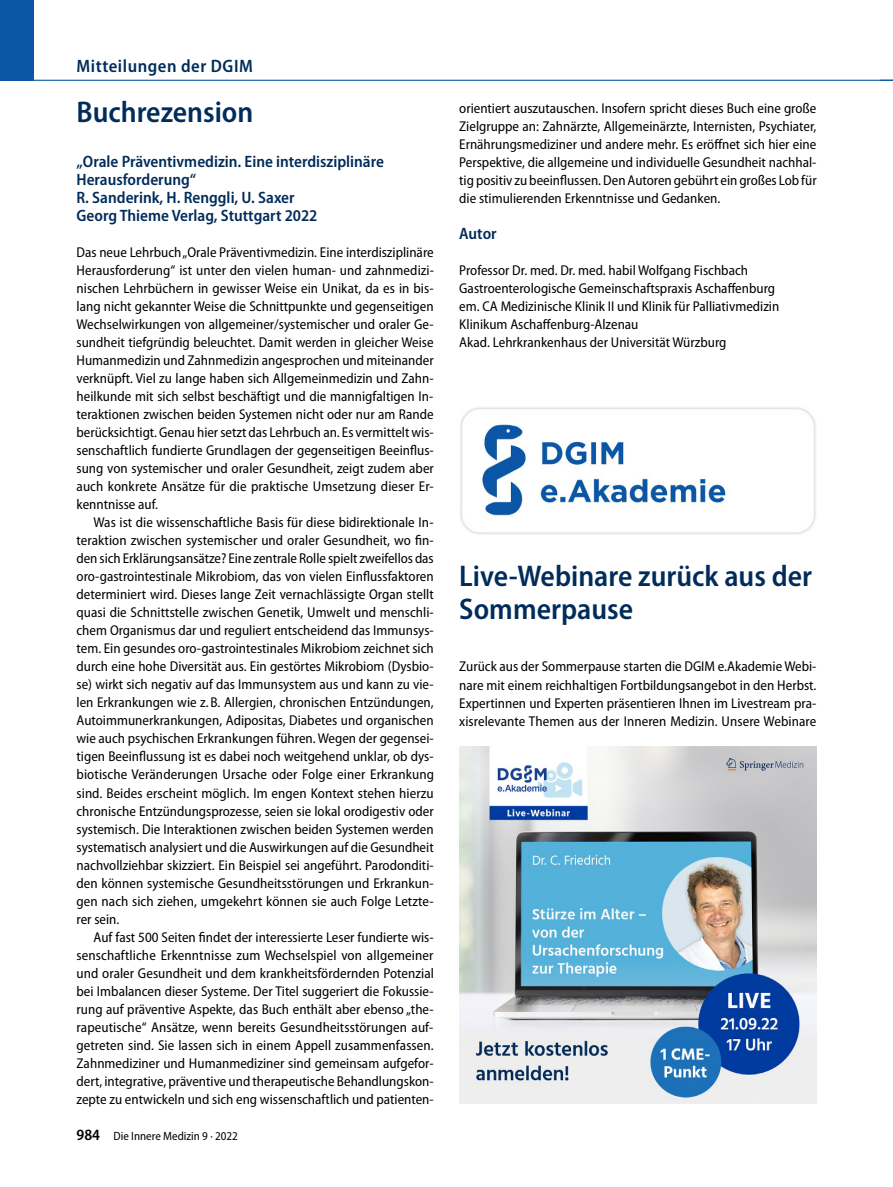
<style>
.page{position:relative;width:893px;height:1187px;background:#fff}
.page>*{position:absolute;margin:0;border:0;box-sizing:border-box;transform-origin:0 0}
.t1{font:600 semi-condensed 30px/33px "Myriad Pro";color:#002c5b}
.t2{font:600 semi-condensed 18px "Myriad Pro";letter-spacing:.03em;color:#002c5b}
.t3{font:600 semi-condensed 16.5px/18px "Myriad Pro";color:#002c5b}
.t4{font:semi-condensed 14.25px/18px "Myriad Pro";color:#000;text-align:justify}
.t5{font:semi-condensed 12px "Myriad Pro";color:#000}
.s1{font-weight:600;font-size:15.75px}
</style>
<div class="page">
<div style="left:0;top:0;width:34px;height:81px;background:#0b56a5"></div>
<hr style="left:0;top:80px;width:893px;height:1px;background:#0b56a5">
<img style="left:460px;top:407px;width:356px;height:127px">
<img style="left:459px;top:746px;width:357px;height:357px">
<p class="t2" style="left:77px;top:56px;width:178px">Mitteilungen der DGIM</p>
<h1 class="t1" style="left:77px;top:96px;width:178px">Buchrezension</h1>
<p class="t3" style="left:77px;top:153px;width:309px">„Orale Präventivmedizin. Eine interdisziplinäre Herausforderung“<br>R. Sanderink, H. Renggli, U. Saxer<br>Georg Thieme Verlag, Stuttgart 2022</p>
<p class="t4" style="left:77px;top:244px;width:359px">Das neue Lehrbuch „Orale Präventivmedizin. Eine interdisziplinäre Herausforderung“ ist unter den vielen human- und zahnmedizi&shy;nischen Lehrbüchern in gewisser Weise ein Unikat, da es in bis&shy;lang nicht gekannter Weise die Schnittpunkte und gegenseitigen Wechselwirkungen von allgemeiner/systemischer und oraler Ge&shy;sundheit tiefgründig beleuchtet. Damit werden in gleicher Weise Humanmedizin und Zahnmedizin angesprochen und miteinander verknüpft. Viel zu lange haben sich Allgemeinmedizin und Zahn&shy;heilkunde mit sich selbst beschäftigt und die mannigfaltigen In&shy;teraktionen zwischen beiden Systemen nicht oder nur am Rande berücksichtigt. Genau hier setzt das Lehrbuch an. Es vermittelt wis&shy;senschaftlich fundierte Grundlagen der gegenseitigen Beeinflus&shy;sung von systemischer und oraler Gesundheit, zeigt zudem aber auch konkrete Ansätze für die praktische Umsetzung dieser Er&shy;kenntnisse auf.</p>
<p class="t4" style="left:77px;top:514px;width:359px;text-indent:17px">Was ist die wissenschaftliche Basis für diese bidirektionale In&shy;teraktion zwischen systemischer und oraler Gesundheit, wo fin&shy;den sich Erklärungsansätze? Eine zentrale Rolle spielt zweifellos das oro-gastrointestinale Mikrobiom, das von vielen Einflussfaktoren determiniert wird. Dieses lange Zeit vernachlässigte Organ stellt quasi die Schnittstelle zwischen Genetik, Umwelt und menschli&shy;chem Organismus dar und reguliert entscheidend das Immunsys&shy;tem. Ein gesundes oro-gastrointestinales Mikrobiom zeichnet sich durch eine hohe Diversität aus. Ein gestörtes Mikrobiom (Dysbio&shy;se) wirkt sich negativ auf das Immunsystem aus und kann zu vie&shy;len Erkrankungen wie z. B. Allergien, chronischen Entzündungen, Autoimmunerkrankungen, Adipositas, Diabetes und organischen wie auch psychischen Erkrankungen führen. Wegen der gegensei&shy;tigen Beeinflussung ist es dabei noch weitgehend unklar, ob dys&shy;biotische Veränderungen Ursache oder Folge einer Erkrankung sind. Beides erscheint möglich. Im engen Kontext stehen hierzu chronische Entzündungsprozesse, seien sie lokal orodigestiv oder systemisch. Die Interaktionen zwischen beiden Systemen werden systematisch analysiert und die Auswirkungen auf die Gesundheit nachvollziehbar skizziert. Ein Beispiel sei angeführt. Parodonditi&shy;den können systemische Gesundheitsstörungen und Erkrankun&shy;gen nach sich ziehen, umgekehrt können sie auch Folge Letzte&shy;rer sein.</p>
<p class="t4" style="left:77px;top:928px;width:359px;text-indent:17px">Auf fast 500 Seiten findet der interessierte Leser fundierte wis&shy;senschaftliche Erkenntnisse zum Wechselspiel von allgemeiner und oraler Gesundheit und dem krankheitsfördernden Potenzial bei Imbalancen dieser Systeme. Der Titel suggeriert die Fokussie&shy;rung auf präventive Aspekte, das Buch enthält aber ebenso „the&shy;rapeutische“ Ansätze, wenn bereits Gesundheitsstörungen auf&shy;getreten sind. Sie lassen sich in einem Appell zusammenfassen.<br>Zahnmediziner und Humanmediziner sind gemeinsam aufgefor&shy;dert, integrative, präventive und therapeutische Behandlungskon&shy;zepte zu entwickeln und sich eng wissenschaftlich und patienten-</p>
<p class="t5" style="left:77px;top:1129px;width:163px"><span class="s1">984</span> Die Innere Medizin 9 · 2022</p>
<p class="t4" style="left:459px;top:100px;width:359px">orientiert auszutauschen. Insofern spricht dieses Buch eine große Zielgruppe an: Zahnärzte, Allgemeinärzte, Internisten, Psychiater, Ernährungsmediziner und andere mehr. Es eröffnet sich hier eine Perspektive, die allgemeine und individuelle Gesundheit nachhal&shy;tig positiv zu beeinflussen. Den Autoren gebührt ein großes Lob für die stimulierenden Erkenntnisse und Gedanken.</p>
<p class="t3" style="left:459px;top:225px;width:39px">Autor</p>
<p class="t4" style="left:459px;top:262px;width:322px;text-align:left">Professor Dr. med. Dr. med. habil Wolfgang Fischbach Gastroenterologische Gemeinschaftspraxis Aschaffenburg em. CA Medizinische Klinik II und Klinik für Palliativmedizin Klinikum Aschaffenburg-Alzenau<br>Akad. Lehrkrankenhaus der Universität Würzburg</p>
<h1 class="t1" style="left:459px;top:559px;width:354px">Live-Webinare zurück aus der<br>Sommerpause</h1>
<p class="t4" style="left:459px;top:658px;width:359px">Zurück aus der Sommerpause starten die DGIM e.Akademie Webi&shy;nare mit einem reichhaltigen Fortbildungsangebot in den Herbst.<br>Expertinnen und Experten präsentieren Ihnen im Livestream pra&shy;xisrelevante Themen aus der Inneren Medizin. Unsere Webinare</p>
</div>
